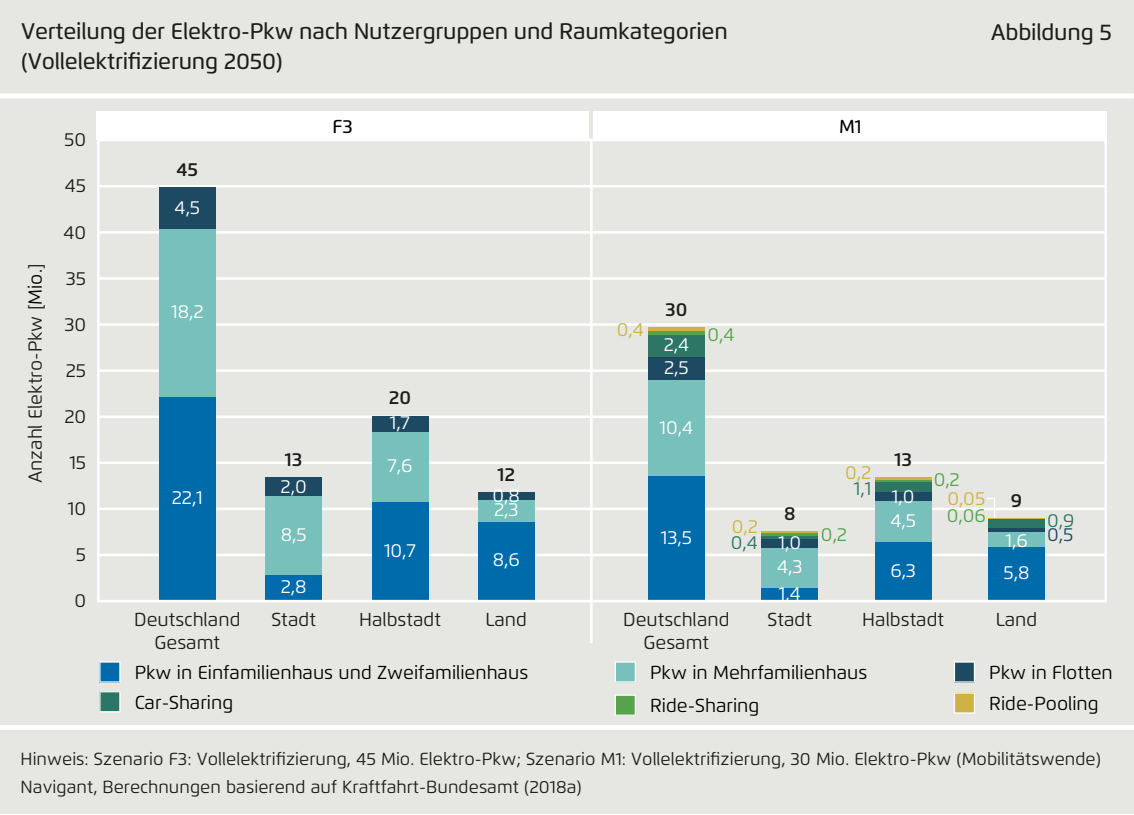
<style>
.page{position:relative;width:1134px;height:815px;background:#fff}
.page>*{position:absolute;margin:0;border:0;box-sizing:border-box;transform-origin:0 0}
.t1{font:500 22.5px/30px "Flexo";letter-spacing:-.01em;color:#1d1d1b}
.t2{font:18.75px/22.5px "Flexo";color:#1d1d1b;text-align:center}
.t3{font:18.75px "Flexo";color:#000}
.t4{font:18.75px "Flexo";color:#fff}
.t5{font:600 18.75px "Flexo";color:#1d1d1b}
.t6{font:18.75px "Flexo";color:#cfb247}
.t7{font:18.75px "Flexo";color:#56a24d}
.t8{font:18.75px "Flexo";color:#2d7666}
.t9{font:500 18.75px "Flexo";color:#000}
.t10{font:18.75px "Flexo";color:#1d4a62}
.t11{font:17.5px/27.5px "Flexo";letter-spacing:.005em;color:#1d1d1b}
.s1{color:#000}
</style>
<div class="page">
<div style="left:0;top:1px;width:1134px;height:813px;background:#e6e7e2"></div>
<div style="left:0;top:725px;width:1134px;height:5px;background:#fff"></div>
<div style="left:0;top:93px;width:1134px;height:5px;background:#fff"></div>
<hr style="left:98px;top:185px;width:1008px;height:3px;background:#fff">
<hr style="left:98px;top:231px;width:1008px;height:3px;background:#fff">
<hr style="left:98px;top:277px;width:1008px;height:3px;background:#fff">
<hr style="left:98px;top:323px;width:1008px;height:3px;background:#fff">
<hr style="left:98px;top:369px;width:1008px;height:3px;background:#fff">
<hr style="left:98px;top:415px;width:1008px;height:3px;background:#fff">
<hr style="left:98px;top:462px;width:1008px;height:2px;background:#fff">
<hr style="left:98px;top:508px;width:1008px;height:2px;background:#fff">
<hr style="left:98px;top:554px;width:1008px;height:2px;background:#fff">
<div style="left:478px;top:521px;width:57px;height:79px;background:#006bab"></div>
<div style="left:478px;top:500px;width:57px;height:21px;background:#77c0bb"></div>
<div style="left:478px;top:492px;width:57px;height:8px;background:#1d4a62"></div>
<div style="left:372px;top:502px;width:56px;height:98px;background:#006bab"></div>
<div style="left:372px;top:432px;width:56px;height:70px;background:#77c0bb"></div>
<div style="left:372px;top:416px;width:56px;height:16px;background:#1d4a62"></div>
<div style="left:265px;top:574px;width:57px;height:26px;background:#006bab"></div>
<div style="left:265px;top:496px;width:57px;height:78px;background:#77c0bb"></div>
<div style="left:265px;top:478px;width:57px;height:18px;background:#1d4a62"></div>
<div style="left:159px;top:397px;width:57px;height:203px;background:#006bab"></div>
<div style="left:159px;top:229px;width:57px;height:168px;background:#77c0bb"></div>
<div style="left:159px;top:187px;width:57px;height:42px;background:#1d4a62"></div>
<div style="left:988px;top:547px;width:57px;height:53px;background:#006bab"></div>
<div style="left:988px;top:532px;width:57px;height:15px;background:#77c0bb"></div>
<div style="left:988px;top:527px;width:57px;height:5px;background:#1d4a62"></div>
<div style="left:988px;top:519px;width:57px;height:9px;background:#2d7666"></div>
<hr style="left:988px;top:519px;width:57px;height:1px;background:#56a24d">
<hr style="left:988px;top:518px;width:57px;height:1px;background:#cfb247">
<div style="left:875px;top:542px;width:56px;height:58px;background:#006bab"></div>
<div style="left:875px;top:501px;width:56px;height:41px;background:#77c0bb"></div>
<div style="left:875px;top:491px;width:56px;height:10px;background:#1d4a62"></div>
<div style="left:875px;top:481px;width:56px;height:10px;background:#2d7666"></div>
<hr style="left:875px;top:480px;width:56px;height:1px;background:#56a24d">
<hr style="left:875px;top:478px;width:56px;height:2px;background:#cfb247">
<div style="left:761px;top:587px;width:57px;height:13px;background:#006bab"></div>
<div style="left:761px;top:548px;width:57px;height:39px;background:#77c0bb"></div>
<div style="left:761px;top:539px;width:57px;height:9px;background:#1d4a62"></div>
<svg style="left:761px;top:535px;width:57px;height:4px"></svg>
<hr style="left:761px;top:533px;width:57px;height:2px;background:#56a24d">
<hr style="left:761px;top:531px;width:57px;height:2px;background:#cfb247">
<div style="left:648px;top:476px;width:57px;height:124px;background:#006bab"></div>
<div style="left:648px;top:380px;width:57px;height:96px;background:#77c0bb"></div>
<div style="left:648px;top:357px;width:57px;height:23px;background:#1d4a62"></div>
<div style="left:648px;top:335px;width:57px;height:22px;background:#2d7666"></div>
<hr style="left:648px;top:331px;width:57px;height:4px;background:#56a24d">
<hr style="left:648px;top:328px;width:57px;height:3px;background:#cfb247">
<hr style="left:590px;top:141px;width:3px;height:502px;background:#fff">
<div style="left:96px;top:111px;width:493px;height:29px;background:#fff"></div>
<svg style="left:615px;top:695px;width:21px;height:20px"></svg>
<svg style="left:954px;top:692px;width:21px;height:22px"></svg>
<svg style="left:99px;top:691px;width:22px;height:21px"></svg>
<svg style="left:99px;top:661px;width:22px;height:22px"></svg>
<svg style="left:615px;top:661px;width:21px;height:22px"></svg>
<svg style="left:954px;top:661px;width:21px;height:22px"></svg>
<div style="left:593px;top:111px;width:514px;height:29px;background:#fff"></div>
<svg style="left:987px;top:498px;width:9px;height:21px"></svg>
<p class="t1" style="left:21px;top:16px;width:708px">Verteilung der Elektro-Pkw nach Nutzergruppen und Raumkategorien (Vollelektrifizierung 2050)</p>
<p class="t1" style="left:991px;top:17px;width:123px">Abbildung 5</p>
<p class="t2" style="left:24px;top:483px;width:221px;rotate:-90deg">Anzahl Elektro-Pkw [<span class="s1">Mio.</span>]</p>
<p class="t2" style="left:64px;top:129px;width:23px">50</p>
<p class="t2" style="left:65px;top:175px;width:23px">45</p>
<p class="t2" style="left:63px;top:221px;width:24px">40</p>
<p class="t2" style="left:66px;top:267px;width:22px">35</p>
<p class="t2" style="left:64px;top:313px;width:23px">30</p>
<p class="t2" style="left:66px;top:359px;width:22px">25</p>
<p class="t2" style="left:64px;top:405px;width:23px">20</p>
<p class="t2" style="left:69px;top:451px;width:18px">15</p>
<p class="t2" style="left:68px;top:497px;width:20px">10</p>
<p class="t2" style="left:76px;top:543px;width:12px">5</p>
<p class="t2" style="left:75px;top:590px;width:13px">0</p>
<p class="t5" style="left:176px;top:158px;width:23px">45</p>
<p class="t4" style="left:175px;top:196px;width:27px">4,5</p>
<p class="t9" style="left:332px;top:115px;width:22px">F3</p>
<p class="t9" style="left:839px;top:115px;width:24px">M1</p>
<p class="t4" style="left:171px;top:300px;width:34px">18,2</p>
<p class="t4" style="left:172px;top:486px;width:32px">22,1</p>
<p class="t5" style="left:285px;top:448px;width:19px">13</p>
<p class="t4" style="left:281px;top:475px;width:28px">2,0</p>
<p class="t4" style="left:281px;top:523px;width:27px">8,5</p>
<p class="t4" style="left:281px;top:575px;width:27px">2,8</p>
<p class="t5" style="left:389px;top:386px;width:24px">20</p>
<p class="t4" style="left:390px;top:412px;width:22px">1,7</p>
<p class="t4" style="left:387px;top:454px;width:27px">7,6</p>
<p class="t4" style="left:384px;top:539px;width:33px">10,7</p>
<p class="t5" style="left:497px;top:463px;width:19px">12</p>
<p class="t4" style="left:493px;top:484px;width:29px">0,8</p>
<p class="t4" style="left:494px;top:498px;width:26px">2,3</p>
<p class="t4" style="left:493px;top:548px;width:28px">8,6</p>
<p class="t6" style="left:617px;top:318px;width:29px">0,4</p>
<p class="t5" style="left:665px;top:298px;width:24px">30</p>
<p class="t4" style="left:664px;top:334px;width:27px">2,4</p>
<p class="t4" style="left:664px;top:356px;width:26px">2,5</p>
<p class="t7" style="left:707px;top:323px;width:29px">0,4</p>
<p class="t4" style="left:659px;top:416px;width:35px">10,4</p>
<p class="t4" style="left:661px;top:526px;width:33px">13,5</p>
<p class="t6" style="left:732px;top:515px;width:28px">0,2</p>
<p class="t8" style="left:731px;top:531px;width:29px">0,4</p>
<p class="t5" style="left:784px;top:502px;width:13px">8</p>
<p class="t4" style="left:778px;top:531px;width:24px">1,0</p>
<p class="t4" style="left:777px;top:555px;width:27px">4,3</p>
<p class="t4" style="left:779px;top:582px;width:23px">1,4</p>
<p class="t6" style="left:845px;top:461px;width:28px">0,2</p>
<p class="t8" style="left:854px;top:477px;width:19px">1,1</p>
<p class="t7" style="left:821px;top:523px;width:28px">0,2</p>
<p class="t5" style="left:894px;top:448px;width:19px">13</p>
<p class="t4" style="left:892px;top:485px;width:24px">1,0</p>
<p class="t4" style="left:890px;top:509px;width:27px">4,5</p>
<p class="t7" style="left:934px;top:468px;width:28px">0,2</p>
<p class="t6" style="left:947px;top:487px;width:39px">0,05</p>
<p class="t7" style="left:947px;top:504px;width:41px">0,06</p>
<p class="t5" style="left:1011px;top:489px;width:13px">9</p>
<p class="t4" style="left:1005px;top:529px;width:24px">1,6</p>
<p class="t4" style="left:890px;top:559px;width:27px">6,3</p>
<p class="t4" style="left:1004px;top:561px;width:27px">5,8</p>
<p class="t2" style="left:134px;top:608px;width:108px">Deutschland<br>Gesamt</p>
<p class="t2" style="left:271px;top:608px;width:46px">Stadt</p>
<p class="t2" style="left:359px;top:608px;width:83px">Halbstadt</p>
<p class="t2" style="left:485px;top:608px;width:43px">Land</p>
<p class="t2" style="left:623px;top:608px;width:108px">Deutschland<br>Gesamt</p>
<p class="t2" style="left:768px;top:608px;width:46px">Stadt</p>
<p class="t2" style="left:862px;top:608px;width:83px">Halbstadt</p>
<p class="t2" style="left:996px;top:608px;width:43px">Land</p>
<p class="t8" style="left:1047px;top:509px;width:29px">0,9</p>
<p class="t10" style="left:1047px;top:523px;width:28px">0,5</p>
<p class="t3" style="left:135px;top:661px;width:395px">Pkw in Einfamilienhaus und Zweifamilienhaus</p>
<p class="t3" style="left:650px;top:661px;width:219px">Pkw in Mehrfamilienhaus</p>
<p class="t3" style="left:989px;top:661px;width:125px">Pkw in Flotten</p>
<p class="t3" style="left:135px;top:691px;width:100px">Car-Sharing</p>
<p class="t3" style="left:650px;top:694px;width:111px">Ride-Sharing</p>
<p class="t3" style="left:989px;top:692px;width:111px">Ride-Pooling</p>
<p class="t11" style="left:21px;top:745px;width:1082px">Hinweis: Szenario F3: Vollelektrifizierung, 45 Mio. Elektro-Pkw; Szenario M1: Vollelektrifizierung, 30 Mio. Elektro-Pkw (Mobilitätswende)<br>Navigant, Berechnungen basierend auf Kraftfahrt-Bundesamt (2018a)</p>
</div>
